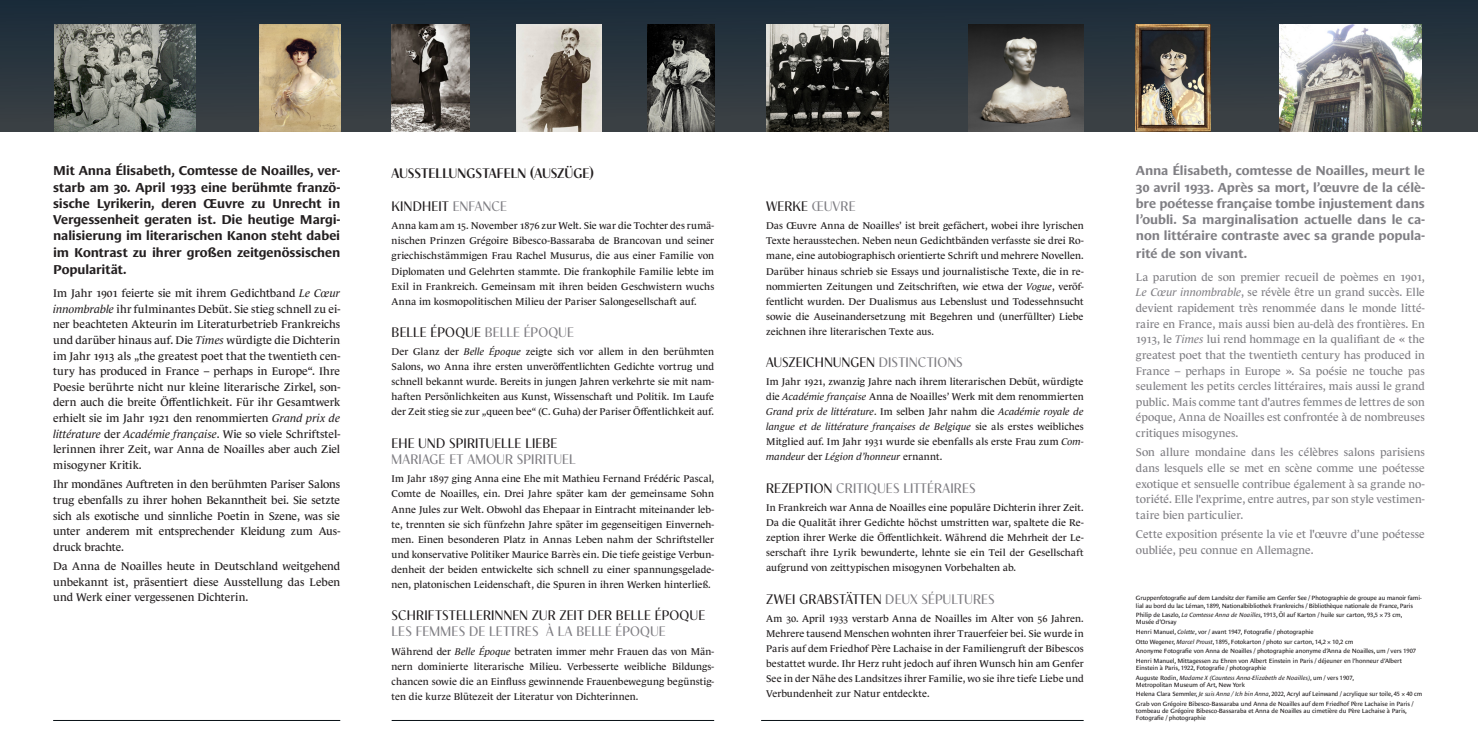
<style>
.page{position:relative;width:1478px;height:745px;background:#fff}
.page>*{position:absolute;margin:0;border:0;box-sizing:border-box;transform-origin:0 0}
.t1{font:13.75px "Contralto Small";letter-spacing:.01em;color:#231f20}
.t2{font:13.75px "Contralto Small";letter-spacing:.015em;color:#807f84}
.t3{font:600 13.75px "Contralto Small";letter-spacing:.005em;color:#231f20}
.t4{font:700 13.12px/16.2px "Le Monde Sans Std";letter-spacing:-.01em;color:#231f20;text-align:justify}
.t5{font:700 13.12px/16.2px "Le Monde Sans Std";letter-spacing:-.01em;color:#807f84;text-align:justify}
.t6{font:11.25px/15.6px "Le Monde Journal Std";letter-spacing:-.01em;color:#231f20;text-align:justify}
.t7{font:11.25px/15.6px "Le Monde Journal Std";letter-spacing:-.005em;color:#807f84;text-align:justify}
.t8{font:10px/15px "Le Monde Journal Std";color:#231f20;text-align:justify}
.t9{font:6.25px/9.6px "Le Monde Sans Std";letter-spacing:-.01em;color:#231f20}
.s1{font-style:italic}
.s2{color:#807f84}
.s3{color:#231f20}
</style>
<div class="page">
<div style="left:0;top:0;width:1478px;height:131px;background:linear-gradient(to bottom,#1e2f3c,#3c4144)"></div>
<img style="left:392px;top:25px;width:77px;height:106px">
<img style="left:766px;top:25px;width:122px;height:106px">
<img style="left:516px;top:25px;width:85px;height:106px">
<img style="left:1136px;top:25px;width:74px;height:106px">
<img style="left:259px;top:25px;width:81px;height:106px">
<img style="left:969px;top:25px;width:114px;height:106px">
<img style="left:1279px;top:25px;width:142px;height:106px">
<img style="left:647px;top:25px;width:67px;height:106px">
<img style="left:54px;top:25px;width:142px;height:106px">
<hr style="left:392px;top:719px;width:322px;height:1px;background:#091116">
<hr style="left:761px;top:719px;width:322px;height:1px;background:#091116">
<hr style="left:53px;top:719px;width:287px;height:1px;background:#091116">
<p class="t4" style="left:53px;top:162px;width:289px">Mit Anna Élisabeth, Comtesse de Noailles, ver&shy;starb am 30. April 1933 eine berühmte franzö&shy;sische Lyrikerin, deren Œuvre zu Unrecht in Vergessenheit geraten ist. Die heutige Margi&shy;nalisierung im literarischen Kanon steht dabei im Kontrast zu ihrer großen zeitgenössischen</p>
<h2 class="t4" style="left:53px;top:261px;width:75px">Popularität.</h2>
<p class="t6" style="left:53px;top:285px;width:289px">Im Jahr 1901 feierte sie mit ihrem Gedichtband <span class="s1">Le Cœur innombrable</span> ihr fulminantes Debüt. Sie stieg schnell zu ei&shy;ner beachteten Akteurin im Literaturbetrieb Frankreichs und darüber hinaus auf. Die <span class="s1">Times</span> würdigte die Dichterin im Jahr 1913 als „the greatest poet that the twentieth cen&shy;tury has produced in France – perhaps in Europe“. Ihre Poesie berührte nicht nur kleine literarische Zirkel, son&shy;dern auch die breite Öffentlichkeit. Für ihr Gesamtwerk erhielt sie im Jahr 1921 den renommierten <span class="s1">Grand prix de littérature</span> der <span class="s1">Académie française</span>. Wie so viele Schriftstel&shy;lerinnen ihrer Zeit, war Anna de Noailles aber auch Ziel misogyner Kritik.</p>
<p class="t6" style="left:53px;top:476px;width:289px">Ihr mondänes Auftreten in den berühmten Pariser Salons trug ebenfalls zu ihrer hohen Bekanntheit bei. Sie setzte sich als exotische und sinnliche Poetin in Szene, was sie unter anderem mit entsprechender Kleidung zum Aus&shy;druck brachte.</p>
<p class="t6" style="left:53px;top:558px;width:289px">Da Anna de Noailles heute in Deutschland weitgehend unbekannt ist, präsentiert diese Ausstellung das Leben und Werk einer vergessenen Dichterin.</p>
<h1 class="t3" style="left:392px;top:162px;width:204px">AUSSTELLUNGSTAFELN (AUSZÜGE)</h1>
<h1 class="t1" style="left:392px;top:195px;width:117px">KINDHEIT <span class="s2">ENFANCE</span></h1>
<p class="t8" style="left:392px;top:218px;width:324px">Anna kam am 15. November 1876 zur Welt. Sie war die Tochter des rumä&shy;nischen Prinzen Grégoire Bibesco-Bassaraba de Brancovan und seiner griechischstämmigen Frau Rachel Musurus, die aus einer Familie von Diplomaten und Gelehrten stammte. Die frankophile Familie lebte im Exil in Frankreich. Gemeinsam mit ihren beiden Geschwistern wuchs Anna im kosmopolitischen Milieu der Pariser Salongesellschaft auf.</p>
<h1 class="t1" style="left:392px;top:321px;width:184px">BELLE ÉPOQUE <span class="s2">BELLE ÉPOQUE</span></h1>
<p class="t8" style="left:392px;top:344px;width:324px">Der Glanz der <span class="s1">Belle Époque</span> zeigte sich vor allem in den berühmten Salons, wo Anna ihre ersten unveröffentlichten Gedichte vortrug und schnell bekannt wurde. Bereits in jungen Jahren verkehrte sie mit nam&shy;haften Persönlichkeiten aus Kunst, Wissenschaft und Politik. Im Laufe der Zeit stieg sie zur „queen bee“ (C. Guha) der Pariser Öffentlichkeit auf.</p>
<h1 class="t1" style="left:392px;top:432px;width:167px">EHE UND SPIRITUELLE LIEBE</h1>
<h1 class="t2" style="left:392px;top:448px;width:185px">MARIAGE ET AMOUR SPIRITUEL</h1>
<p class="t8" style="left:392px;top:471px;width:324px">Im Jahr 1897 ging Anna eine Ehe mit Mathieu Fernand Frédéric Pascal, Comte de Noailles, ein. Drei Jahre später kam der gemeinsame Sohn Anne Jules zur Welt. Obwohl das Ehepaar in Eintracht miteinander leb&shy;te, trennten sie sich fünfzehn Jahre später im gegenseitigen Einverneh&shy;men. Einen besonderen Platz in Annas Leben nahm der Schriftsteller und konservative Politiker Maurice Barrès ein. Die tiefe geistige Verbun&shy;denheit der beiden entwickelte sich schnell zu einer spannungsgelade&shy;nen, platonischen Leidenschaft, die Spuren in ihren Werken hinterließ.</p>
<h1 class="t1" style="left:392px;top:604px;width:315px">SCHRIFTSTELLERINNEN ZUR ZEIT DER BELLE ÉPOQUE</h1>
<h1 class="t2" style="left:392px;top:620px;width:276px">LES FEMMES DE LETTRES À LA BELLE ÉPOQUE</h1>
<p class="t8" style="left:392px;top:643px;width:324px">Während der <span class="s1">Belle Époque</span> betraten immer mehr Frauen das von Män&shy;nern dominierte literarische Milieu. Verbesserte weibliche Bildungs&shy;chancen sowie die an Einfluss gewinnende Frauenbewegung begünstig&shy;ten die kurze Blütezeit der Literatur von Dichterinnen.</p>
<h1 class="t1" style="left:766px;top:195px;width:91px">WERKE <span class="s2">ŒUVRE</span></h1>
<p class="t8" style="left:766px;top:218px;width:319px">Das Œuvre Anna de Noailles’ ist breit gefächert, wobei ihre lyrischen Texte herausstechen. Neben neun Gedichtbänden verfasste sie drei Ro&shy;mane, eine autobiographisch orientierte Schrift und mehrere Novellen.<br>Darüber hinaus schrieb sie Essays und journalistische Texte, die in re&shy;nommierten Zeitungen und Zeitschriften, wie etwa der <span class="s1">Vogue</span>, veröf&shy;fentlicht wurden. Der Dualismus aus Lebenslust und Todessehnsucht sowie die Auseinandersetzung mit Begehren und (unerfüllter) Liebe zeichnen ihre literarischen Texte aus.</p>
<h1 class="t1" style="left:766px;top:351px;width:198px">AUSZEICHNUNGEN <span class="s2">DISTINCTIONS</span></h1>
<p class="t8" style="left:766px;top:374px;width:319px">Im Jahr 1921, zwanzig Jahre nach ihrem literarischen Debüt, würdigte die <span class="s1">Académie française</span> Anna de Noailles’ Werk mit dem renommierten <span class="s1">Grand prix de littérature</span>. Im selben Jahr nahm die <span class="s1">Académie royale de langue et de littérature françaises de Belgique</span> sie als erstes weibliches Mitglied auf. Im Jahr 1931 wurde sie ebenfalls als erste Frau zum <span class="s1">Com&shy;mandeur</span> der <span class="s1">Légion d’honneur</span> ernannt.</p>
<h1 class="t2" style="left:766px;top:477px;width:211px"><span class="s3">REZEPTION</span> CRITIQUES LITTÉRAIRES</h1>
<p class="t8" style="left:766px;top:500px;width:319px">In Frankreich war Anna de Noailles eine populäre Dichterin ihrer Zeit.<br>Da die Qualität ihrer Gedichte höchst umstritten war, spaltete die Re&shy;zeption ihrer Werke die Öffentlichkeit. Während die Mehrheit der Le&shy;serschaft ihre Lyrik bewunderte, lehnte sie ein Teil der Gesellschaft aufgrund von zeittypischen misogynen Vorbehalten ab.</p>
<h1 class="t1" style="left:766px;top:588px;width:230px">ZWEI GRABSTÄTTEN <span class="s2">DEUX SÉPULTURES</span></h1>
<p class="t8" style="left:766px;top:610px;width:319px">Am 30. April 1933 verstarb Anna de Noailles im Alter von 56 Jahren.<br>Mehrere tausend Menschen wohnten ihrer Trauerfeier bei. Sie wurde in Paris auf dem Friedhof Père Lachaise in der Familiengruft der Bibescos bestattet wurde. Ihr Herz ruht jedoch auf ihren Wunsch hin am Genfer See in der Nähe des Landsitzes ihrer Familie, wo sie ihre tiefe Liebe und Verbundenheit zur Natur entdeckte.</p>
<p class="t5" style="left:1136px;top:162px;width:290px">Anna Élisabeth, comtesse de Noailles, meurt le 30 avril 1933. Après sa mort, l’œuvre de la célè&shy;bre poétesse française tombe injustement dans l’oubli. Sa marginalisation actuelle dans le ca&shy;non littéraire contraste avec sa grande popula-</p>
<h2 class="t5" style="left:1136px;top:245px;width:113px">rité de son vivant.</h2>
<p class="t7" style="left:1136px;top:269px;width:290px">La parution de son premier recueil de poèmes en 1901, <span class="s1">Le Cœur innombrable</span>, se révèle être un grand succès. Elle devient rapidement très renommée dans le monde litté&shy;raire en France, mais aussi bien au-delà des frontières. En 1913, le <span class="s1">Times</span> lui rend hommage en la qualifiant de « the greatest poet that the twentieth century has produced in France – perhaps in Europe ». Sa poésie ne touche pas seulement les petits cercles littéraires, mais aussi le grand public. Mais comme tant d'autres femmes de lettres de son époque, Anna de Noailles est confrontée à de nombreuses critiques misogynes.</p>
<p class="t7" style="left:1136px;top:444px;width:290px">Son allure mondaine dans les célèbres salons parisiens dans lesquels elle se met en scène comme une poétesse exotique et sensuelle contribue également à sa grande no&shy;toriété. Elle l'exprime, entre autres, par son style vestimen&shy;taire bien particulier.</p>
<p class="t7" style="left:1136px;top:526px;width:290px">Cette exposition présente la vie et l'œuvre d’une poétesse oubliée, peu connue en Allemagne.</p>
<p class="t9" style="left:1136px;top:594px;width:287px;line-height:7.1px">Gruppenfotografie auf dem Landsitz der Familie am Genfer See / Photographie de groupe au manoir fami&shy;lial au bord du lac Léman, 1899, Nationalbibliothek Frankreichs / Bibliothèque nationale de France, Paris</p>
<p class="t9" style="left:1136px;top:611px;width:268px;line-height:7.1px">Philip de Laszlo, <span class="s1">La Comtesse Anna de Noailles</span>, 1913, Öl auf Karton / huile sur carton, 93,5 × 73 cm,<br>Musée d’Orsay</p>
<p class="t9" style="left:1136px;top:626px;width:282px">Henri Manuel, <span class="s1">Colette</span>, vor / avant 1947, Fotografie / photographie<br>Otto Wegener, <span class="s1">Marcel Proust</span>, 1895, Fotokarton / photo sur carton, 14,2 × 10,2 cm<br>Anonyme Fotografie von Anna de Noailles / photographie anonyme d‘Anna de Noailles, um / vers 1907<br>Henri Manuel, Mittagessen zu Ehren von Albert Einstein in Paris / déjeuner en l‘honneur d‘Albert</p>
<p class="t9" style="left:1136px;top:662px;width:220px">Einstein à Paris, 1922, Fotografie / photographie<br>Auguste Rodin, <span class="s1">Madame X (Countess Anna-Elizabeth de Noailles)</span>, um / vers 1907,</p>
<p class="t9" style="left:1136px;top:679px;width:288px">Metropolitan Museum of Art, New York<br>Helena Clara Semmler, <span class="s1">Je suis Anna / Ich bin Anna</span>, 2022, Acryl auf Leinwand / acrylique sur toile, 45 × 40 cm<br>Grab von Grégoire Bibesco-Bassaraba und Anna de Noailles auf dem Friedhof Père Lachaise in Paris /</p>
<p class="t9" style="left:1136px;top:706px;width:272px;line-height:7.1px">tombeau de Grégoire Bibesco-Bassaraba et Anna de Noailles au cimetière du Père Lachaise à Paris,<br>Fotografie / photographie</p>
</div>
